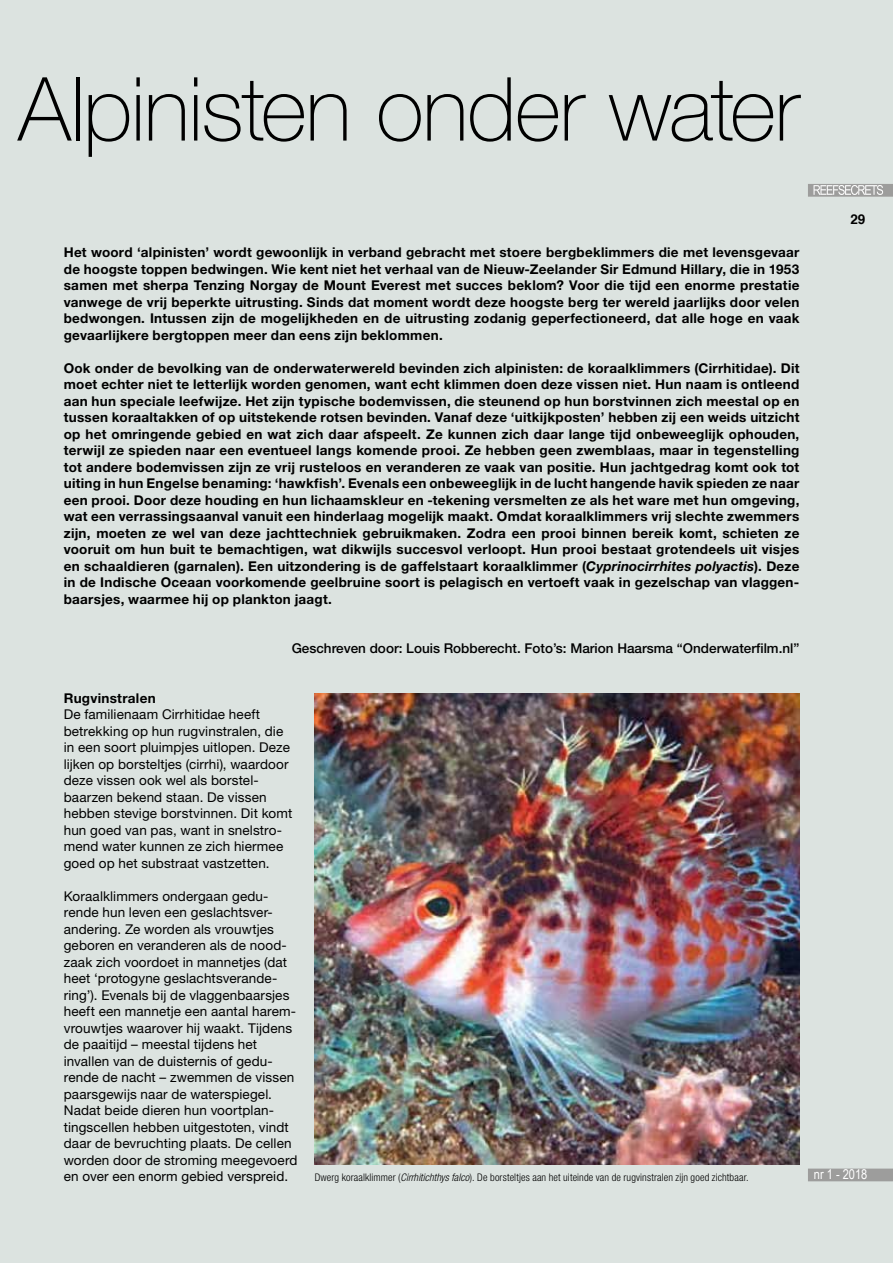
<style>
.page{position:relative;width:893px;height:1263px;background:#dce3e0}
.page>*{position:absolute;margin:0;border:0;box-sizing:border-box;transform-origin:0 0}
.t1{font:100 88.5px "Helvetica Neue LT Std";letter-spacing:-.02em;color:#000}
.t2{font:700 13.5px/16.5px "Helvetica Neue LT Std";letter-spacing:.02em;color:#000;text-align:justify}
.t3{font:13.5px/16.5px "Helvetica Neue LT Std";letter-spacing:.01em;color:#000}
.t4{font:500 13.5px "Helvetica Neue LT Std";color:#000}
.t5{font:13.5px "Arial Narrow";color:#fff}
.t6{font:700 13.5px "Helvetica";color:#000}
.t7{font:300 condensed 10.5px "Helvetica Neue LT Std";letter-spacing:.015em;color:#000}
.s1{font-style:italic}
</style>
<div class="page">
<div style="left:808px;top:184px;width:85px;height:13px;background:#9d9d9c"></div>
<svg style="left:813px;top:185px;width:70px;height:10px"></svg>
<div style="left:808px;top:1168px;width:85px;height:13px;background:#9d9d9c"></div>
<img style="left:315px;top:693px;width:484px;height:472px">
<h1 class="t1" style="left:18px;top:59px;width:783px">Alpinisten onder water</h1>
<p class="t2" style="left:64px;top:244px;width:737px">Het woord ‘alpinisten’ wordt gewoonlijk in verband gebracht met stoere bergbeklimmers die met levensgevaar de hoogste toppen bedwingen. Wie kent niet het verhaal van de Nieuw-Zeelander Sir Edmund Hillary, die in 1953 samen met sherpa Tenzing Norgay de Mount Everest met succes beklom? Voor die tijd een enorme prestatie vanwege de vrij beperkte uitrusting. Sinds dat moment wordt deze hoogste berg ter wereld jaarlijks door velen bedwongen. Intussen zijn de mogelijkheden en de uitrusting zodanig geperfectioneerd, dat alle hoge en vaak gevaarlijkere bergtoppen meer dan eens zijn beklommen.</p>
<p class="t2" style="left:64px;top:359px;width:737px">Ook onder de bevolking van de onderwaterwereld bevinden zich alpinisten: de koraalklimmers (Cirrhitidae). Dit moet echter niet te letterlijk worden genomen, want echt klimmen doen deze vissen niet. Hun naam is ontleend aan hun speciale leefwijze. Het zijn typische bodemvissen, die steunend op hun borstvinnen zich meestal op en tussen koraaltakken of op uitstekende rotsen bevinden. Vanaf deze ‘uitkijkposten’ hebben zij een weids uitzicht op het omringende gebied en wat zich daar afspeelt. Ze kunnen zich daar lange tijd onbeweeglijk ophouden, terwijl ze spieden naar een eventueel langs komende prooi. Ze hebben geen zwemblaas, maar in tegenstelling tot andere bodemvissen zijn ze vrij rusteloos en veranderen ze vaak van positie. Hun jachtgedrag komt ook tot uiting in hun Engelse benaming: ‘hawkfish’. Evenals een onbeweeglijk in de lucht hangende havik spieden ze naar een prooi. Door deze houding en hun lichaamskleur en -tekening versmelten ze als het ware met hun omgeving, wat een verrassingsaanval vanuit een hinderlaag mogelijk maakt. Omdat koraalklimmers vrij slechte zwemmers zijn, moeten ze wel van deze jachttechniek gebruikmaken. Zodra een prooi binnen bereik komt, schieten ze vooruit om hun buit te bemachtigen, wat dikwijls succesvol verloopt. Hun prooi bestaat grotendeels uit visjes en schaaldieren (garnalen). Een uitzondering is de gaffelstaart koraalklimmer (<span class="s1">Cyprinocirrhites polyactis</span>). Deze in de Indische Oceaan voorkomende geelbruine soort is pelagisch en vertoeft vaak in gezelschap van vlaggen&shy;baarsjes, waarmee hij op plankton jaagt.</p>
<p class="t4" style="left:292px;top:640px;width:509px">Geschreven door: Louis Robberecht. Foto’s: Marion Haarsma “Onderwaterfilm.nl”</p>
<p class="t6" style="left:850px;top:211px;width:17px">29</p>
<p class="t2" style="left:64px;top:689px;width:93px">Rugvinstralen</p>
<p class="t3" style="left:64px;top:706px;width:230px">De familienaam Cirrhitidae heeft betrekking op hun rugvinstralen, die in een soort pluimpjes uitlopen. Deze lijken op borsteltjes (cirrhi), waardoor deze vissen ook wel als borstel&shy;baarzen bekend staan. De vissen hebben stevige borstvinnen. Dit komt hun goed van pas, want in snelstro&shy;mend water kunnen ze zich hiermee goed op het substraat vastzetten.</p>
<p class="t3" style="left:64px;top:888px;width:235px">Koraalklimmers ondergaan gedu&shy;rende hun leven een geslachtsver&shy;andering. Ze worden als vrouwtjes geboren en veranderen als de nood&shy;zaak zich voordoet in mannetjes (dat heet ‘protogyne geslachtsverande&shy;ring’). Evenals bij de vlaggenbaarsjes heeft een mannetje een aantal harem&shy;vrouwtjes waarover hij waakt. Tijdens de paaitijd – meestal tijdens het invallen van de duisternis of gedu&shy;rende de nacht – zwemmen de vissen paarsgewijs naar de waterspiegel.<br>Nadat beide dieren hun voortplan&shy;tingscellen hebben uitgestoten, vindt daar de bevruchting plaats. De cellen worden door de stroming meegevoerd en over een enorm gebied verspreid.</p>
<p class="t7" style="left:315px;top:1172px;width:436px">Dwerg koraalklimmer (<span class="s1">Cirrhitichthys falco</span>). De borsteltjes aan het uiteinde van de rugvinstralen zijn goed zichtbaar.</p>
<p class="t5" style="left:814px;top:1164px;width:55px">nr 1 - 2018</p>
</div>
